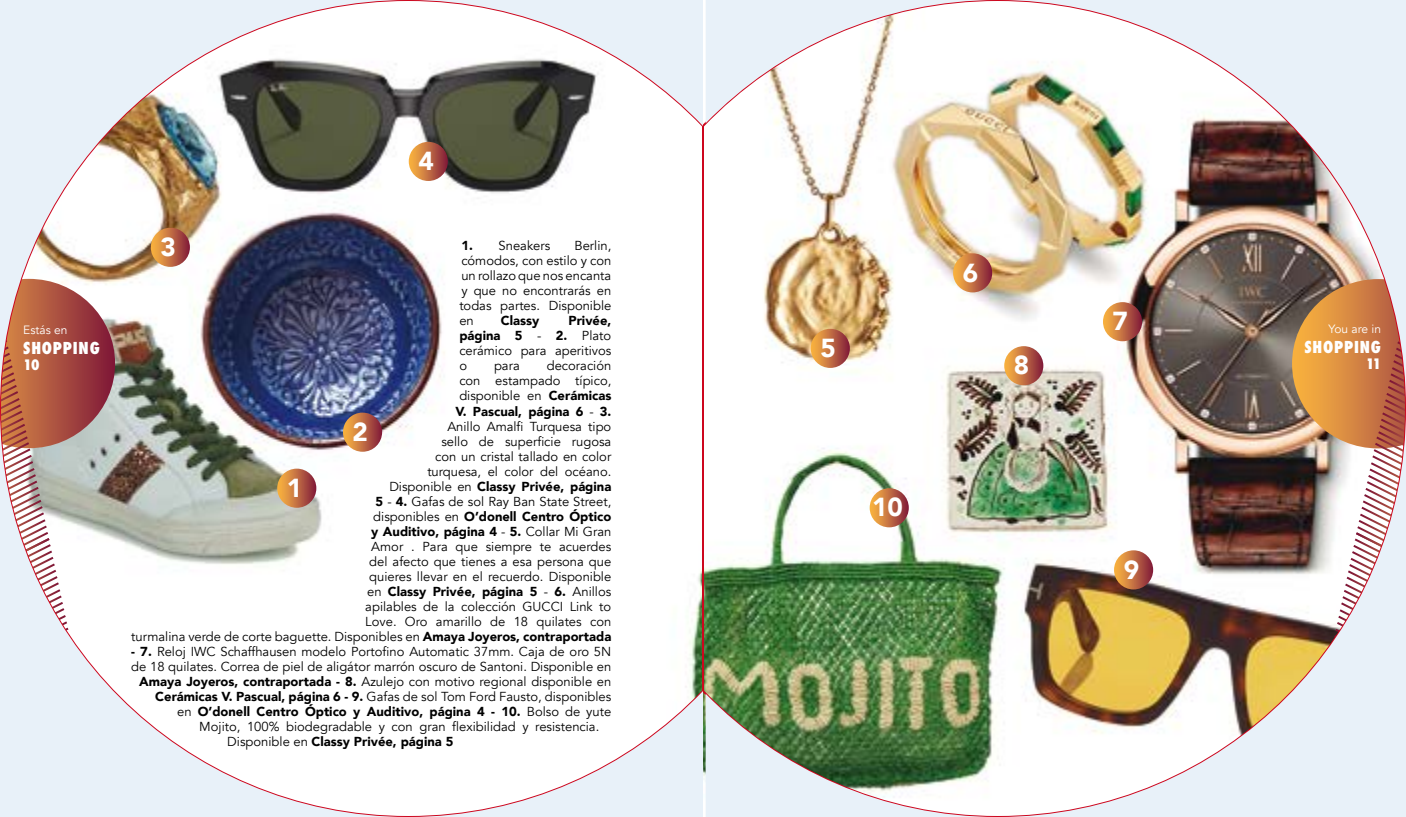
<style>
.page{position:relative;width:1406px;height:817px;background:#fff}
.page>*{position:absolute;margin:0;border:0;box-sizing:border-box;transform-origin:0 0}
.t1{font:900 26px "Avenir";color:#fff}
.t2{font:800 condensed 16px "Futura";letter-spacing:.05em;color:#fff}
.t3{font:800 condensed 14px "Futura";color:#fff}
.t4{font:13px/15px "Avenir";color:#000;text-align:justify}
.t5{font:900 13px "Avenir";color:#000}
.t6{font:12px "Avenir";color:#fff}
.s1{font-weight:900}
.s2{font-weight:400}
</style>
<div class="page">
<img style="left:706px;top:0;width:700px;height:816px">
<img style="left:0;top:0;width:703px;height:816px">
<h1 class="t1" style="left:418px;top:139px;width:17px">4</h1>
<h1 class="t1" style="left:160px;top:224px;width:17px">3</h1>
<p class="t4" style="left:459px;top:238px;width:154px;text-indent:115px">Berlin, cómodos, con estilo y con un rollazo que nos encanta y que no encontrarás en todas partes. Disponible en</p>
<p class="t4" style="left:461px;top:238px;width:91px"><span class="s1">1.</span> Sneakers</p>
<h1 class="t1" style="left:963px;top:250px;width:17px">6</h1>
<h1 class="t1" style="left:1113px;top:299px;width:17px">7</h1>
<p class="t5" style="left:501px;top:310px;width:40px">Classy</p>
<p class="t4" style="left:459px;top:313px;width:153px;text-indent:109px"><span class="s1">Privée, página 5</span> - <span class="s1">2.</span> Plato cerámico para aperitivos o</p>
<p class="t6" style="left:23px;top:323px;width:46px">Estás en</p>
<p class="t6" style="left:1329px;top:321px;width:54px">You are in</p>
<h1 class="t1" style="left:820px;top:325px;width:17px">5</h1>
<p class="t2" style="left:1304px;top:336px;width:78px">SHOPPING</p>
<p class="t3" style="left:1366px;top:354px;width:17px">11</p>
<p class="t2" style="left:23px;top:337px;width:78px">SHOPPING</p>
<p class="t3" style="left:23px;top:355px;width:18px">10</p>
<h1 class="t1" style="left:1014px;top:343px;width:17px">8</h1>
<p class="t4" style="left:131px;top:358px;width:482px;text-align:right">decoración<br>con estampado típico,<br>disponible en <span class="s1">Cerámicas<br>V. Pascual, página 6</span> - <span class="s1">3.<br></span>Anillo Amalfi Turquesa tipo<br>sello de superficie rugosa<br>con un cristal tallado en color<br>turquesa, el color del océano.<br>Disponible en <span class="s1">Classy Privée, página<br>5</span> - <span class="s1">4.</span> Gafas de sol Ray Ban State Street,<br>disponibles en <span class="s1">O’donell Centro Óptico<br>y Auditivo, página 4</span> - <span class="s1">5.</span> Collar Mi Gran<br>Amor . Para que siempre te acuerdes<br>del afecto que tienes a esa persona que<br>quieres llevar en el recuerdo. Disponible<br>en <span class="s1">Classy Privée, página 5</span> - <span class="s1">6.</span> Anillos<br>apilables de la colección GUCCI Link to<br>Love. Oro amarillo de 18 quilates con<br>turmalina verde de corte baguette. Disponibles en <span class="s1">Amaya Joyeros, contraportada</span></p>
<p class="t4" style="left:131px;top:643px;width:481px"><span class="s1">- 7.</span> Reloj IWC Schaffhausen modelo Portofino Automatic 37mm. Caja de oro 5N</p>
<p class="t4" style="left:131px;top:658px;width:482px">de 18 quilates. Correa de piel de aligátor marrón oscuro de Santoni. Disponible en</p>
<p class="t4" style="left:139px;top:673px;width:474px"><span class="s1">Amaya Joyeros, contraportada - 8.</span> Azulejo con motivo regional disponible en</p>
<p class="t4" style="left:155px;top:688px;width:457px"><span class="s1">Cerámicas V. Pascual, página 6 - 9.</span> Gafas de sol Tom Ford Fausto, disponibles</p>
<p class="t5" style="left:177px;top:700px;width:436px"><span class="s2">en</span> O’donell Centro Óptico y Auditivo, página 4 - 10. <span class="s2">Bolso de yute</span></p>
<p class="t4" style="left:199px;top:718px;width:402px">Mojito, 100% biodegradable y con gran flexibilidad y resistencia.</p>
<p class="t5" style="left:227px;top:730px;width:228px"><span class="s2">Disponible en</span> Classy Privée, página 5</p>
<p class="t4" style="left:494px;top:358px;width:27px">para</p>
<h1 class="t1" style="left:353px;top:409px;width:17px">2</h1>
<h1 class="t1" style="left:287px;top:465px;width:17px">1</h1>
<h1 class="t1" style="left:872px;top:485px;width:32px">10</h1>
<h1 class="t1" style="left:1124px;top:547px;width:17px">9</h1>
</div>
